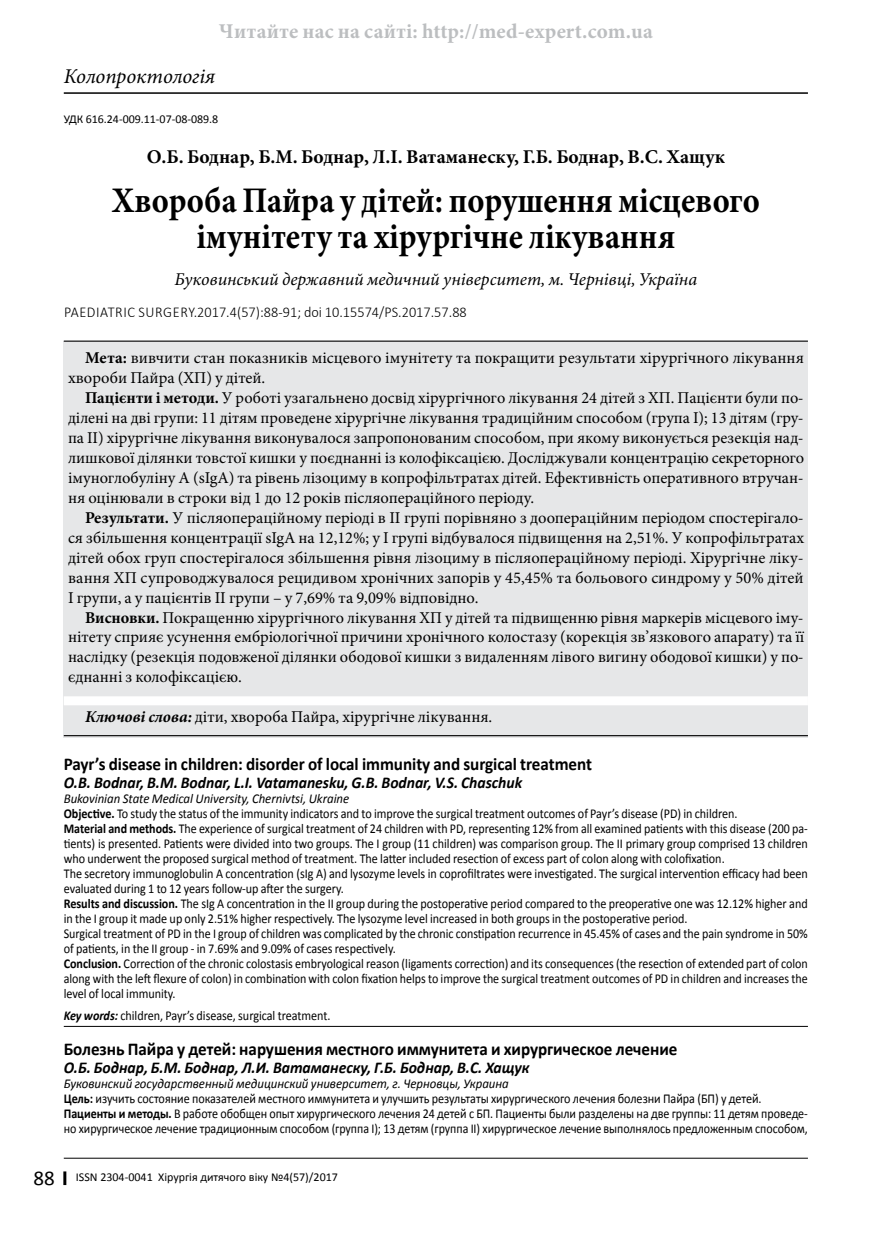
<style>
.page{position:relative;width:893px;height:1234px;background:#fff}
.page>*{position:absolute;margin:0;border:0;box-sizing:border-box;transform-origin:0 0}
.t1{font:700 36px/36px "Minion Pro";color:#000;text-align:center;scale:.9 1}
.t2{font:700 21px "Minion Pro";letter-spacing:.01em;color:#bcbec0}
.t3{font:italic 21px "Minion Pro";letter-spacing:-.005em;color:#000}
.t4{font:700 19.5px "Minion Pro";color:#000}
.t5{font:700 18px "Calibri";letter-spacing:-.005em;color:#000;scale:.95 1}
.t6{font:italic 18px "Minion Pro";letter-spacing:-.005em;color:#000}
.t7{font:16.5px/20px "Minion Pro";color:#000;text-align:justify}
.t8{font:italic 700 16.5px "Calibri";color:#000;scale:.95 1}
.t9{font:300 15px "Calibri";letter-spacing:.005em;color:#000;scale:.95 1}
.t10{font:13.5px/15px "Calibri";color:#000;scale:.9 1}
.t11{font:12px "Calibri";color:#000}
.s1{font-weight:700}
.s2{font-weight:700;font-style:italic}
.s3{font-style:italic}
.s4{font-size:21px}
</style>
<div class="page">
<hr style="left:64px;top:92px;width:744px;height:2px;background:#000">
<svg style="left:63px;top:1171px;width:3px;height:13px"></svg>
<hr style="left:64px;top:1157px;width:744px;height:1px;background:#000">
<div style="left:64px;top:341px;width:744px;height:396px;background:#e6e7e8"></div>
<hr style="left:64px;top:340px;width:744px;height:1px;background:#000">
<div style="left:64px;top:696px;width:744px;height:9px;background:#fff"></div>
<hr style="left:64px;top:735px;width:744px;height:1px;background:#000">
<hr style="left:64px;top:1025px;width:744px;height:1px;background:#000">
<h2 class="t2" style="left:219px;top:16px;width:436px">Читайте нас на сайті: http://med-expert.com.ua</h2>
<h2 class="t3" style="left:64px;top:62px;width:154px">Колопроктологія</h2>
<p class="t11" style="left:64px;top:112px;width:156px">УДК 616.24-009.11-07-08-089.8</p>
<h3 class="t4" style="left:147px;top:143px;width:580px">О.Б. Боднар, Б.М. Боднар, Л.І. Ватаманеску, Г.Б. Боднар, В.С. Хащук</h3>
<h1 class="t1" style="left:112px;top:182px;width:721px">Хвороба Пайра у дітей: порушення місцевого імунітету та хірургічне лікування</h1>
<h3 class="t6" style="left:175px;top:267px;width:524px">Буковинський державний медичний університет, м. Чернівці, Україна</h3>
<p class="t9" style="left:64px;top:303px;width:425px">PAEDIATRIC SURGERY.2017.4(57):88-91; DOI 10.15574/PS.2017.57.88</p>
<p class="t7" style="left:68px;top:348px;width:737px;text-indent:17px"><span class="s1">Мета:</span> вивчити стан показників місцевого імунітету та покращити результати хірургічного лікування хвороби Пайра (ХП) у дітей.</p>
<p class="t7" style="left:68px;top:387px;width:738px;text-indent:17px"><span class="s1">Пацієнти і методи.</span> У роботі узагальнено досвід хірургічного лікування 24 дітей з ХП. Пацієнти були по&shy;ділені на дві групи: 11 дітям проведене хірургічне лікування традиційним способом (група І); 13 дітям (гру&shy;па ІІ) хірургічне лікування виконувалося запропонованим способом, при якому виконується резекція над&shy;лишкової ділянки товстої кишки у поєднанні із колофіксацією. Досліджували концентрацію секреторного імуноглобуліну А (sIgA) та рівень лізоциму в копрофільтратах дітей. Ефективність оперативного втручан&shy;ня оцінювали в строки від 1 до 12 років післяопераційного періоду.</p>
<p class="t7" style="left:68px;top:507px;width:738px;text-indent:17px"><span class="s1">Результати.</span> У післяопераційному періоді в ІІ групі порівняно з доопераційним періодом спостерігало&shy;ся збільшення концентрації sIgA на 12,12%; у І групі відбувалося підвищення на 2,51%. У копрофільтратах дітей обох груп спостерігалося збільшення рівня лізоциму в післяопераційному періоді. Хірургічне ліку&shy;вання ХП супроводжувалося рецидивом хронічних запорів у 45,45% та больового синдрому у 50% дітей І групи, а у пацієнтів ІІ групи – у 7,69% та 9,09% відповідно.</p>
<p class="t7" style="left:68px;top:607px;width:738px;text-indent:17px"><span class="s1">Висновки.</span> Покращенню хірургічного лікування ХП у дітей та підвищенню рівня маркерів місцевого іму&shy;нітету сприяє усунення ембріологічної причини хронічного колостазу (корекція зв’язкового апарату) та її наслідку (резекція подовженої ділянки ободової кишки з видаленням лівого вигину ободової кишки) у по&shy;єднанні з колофіксацією.</p>
<p class="t7" style="left:85px;top:707px;width:409px"><span class="s2">Ключові слова:</span> діти, хвороба Пайра, хірургічне лікування.</p>
<h3 class="t5" style="left:64px;top:752px;width:558px">Payr’s disease in children: disorder of local immunity and surgical treatment</h3>
<p class="t8" style="left:64px;top:772px;width:484px">O.B. Bodnar, B.M. Bodnar, L.I. Vatamanesku, G.B. Bodnar, V.S. Chaschuk</p>
<p class="t10" style="left:64px;top:791px;width:828px"><span class="s3">Bukovinian State Medical University, Chernivtsi, Ukraine<br></span><span class="s1">Objective.</span> To study the status of the immunity indicators and to improve the surgical treatment outcomes of Payr’s disease (PD) in children.<br><span class="s1">Material and methods.</span> The experience of surgical treatment of 24 children with PD, representing 12% from all examined patients with this disease (200 pa&shy;tients) is presented. Patients were divided into two groups. The I group (11 children) was comparison group. The II primary group comprised 13 children who underwent the proposed surgical method of treatment. The latter included resection of excess part of colon along with colofixation.<br>The secretory immunoglobulin A concentration (sIg A) and lysozyme levels in coprofiltrates were investigated. The surgical intervention efficacy had been evaluated during 1 to 12 years follow-up after the surgery.<br><span class="s1">Results and discussion.</span> The sIg A concentration in the II group during the postoperative period compared to the preoperative one was 12.12% higher and in the I group it made up only 2.51% higher respectively. The lysozyme level increased in both groups in the postoperative period.<br>Surgical treatment of PD in the I group of children was complicated by the chronic constipation recurrence in 45.45% of cases and the pain syndrome in 50% of patients, in the II group - in 7.69% and 9.09% of cases respectively.<br><span class="s1">Conclusion.</span> Correction of the chronic colostasis embryological reason (ligaments correction) and its consequences (the resection of extended part of colon along with the left flexure of colon) in combination with colon fixation helps to improve the surgical treatment outcomes of PD in children and increases the level of local immunity.</p>
<p class="t10" style="left:64px;top:1007px;width:298px"><span class="s2">Key words:</span> children, Payr’s disease, surgical treatment.</p>
<h3 class="t5" style="left:64px;top:1037px;width:648px">Болезнь Пайра у детей: нарушения местного иммунитета и хирургическое лечение</h3>
<p class="t8" style="left:64px;top:1056px;width:492px">О.Б. Боднар, Б.М. Боднар, Л.И. Ватаманеску, Г.Б. Боднар, В.С. Хащук</p>
<p class="t10" style="left:64px;top:1075px;width:828px"><span class="s3">Буковинский государственный медицинский университет, г. Черновцы, Украина<br></span><span class="s1">Цель:</span> изучить состояние показателей местного иммунитета и улучшить результаты хирургического лечения болезни Пайра (БП) у детей.<br><span class="s1">Пациенты и методы.</span> В работе обобщен опыт хирургического лечения 24 детей с БП. Пациенты были разделены на две группы: 11 детям проведе&shy;но хирургическое лечение традиционным способом (группа І); 13 детям (группа ІІ) хирургическое лечение выполнялось предложенным способом,</p>
<p class="t11" style="left:33px;top:1168px;width:306px"><span class="s4">88</span> ISSN 2304-0041 Хірургія дитячого віку №4(57)/2017</p>
</div>
